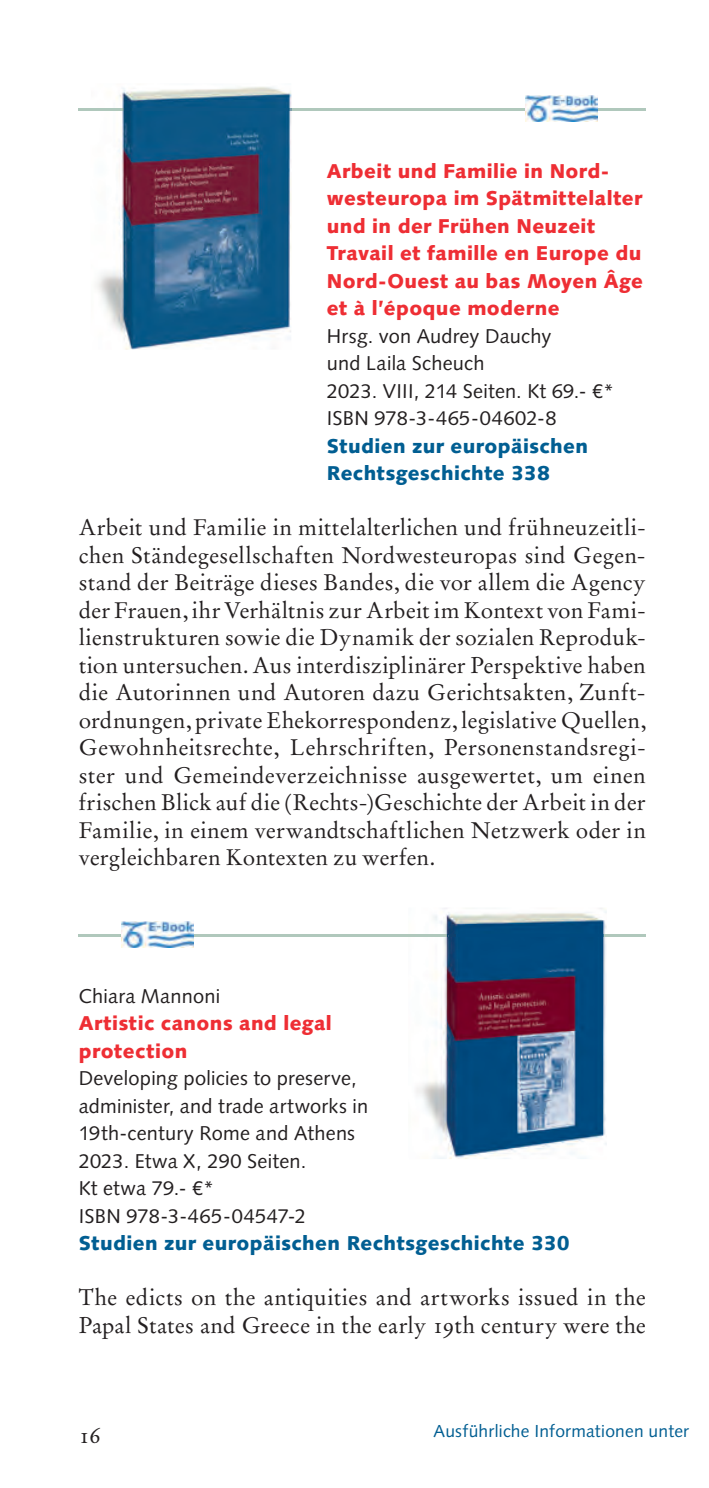
<style>
.page{position:relative;width:709px;height:1488px;background:#fff}
.page>*{position:absolute;margin:0;border:0;box-sizing:border-box;transform-origin:0 0}
.t1{font:22.5px/27.5px "BKA Stempel Garamond";letter-spacing:.01em;color:#231f20;text-align:justify}
.t2{font:20px/27.5px "Syntax";letter-spacing:.01em;color:#231f20}
.t3{font:900 20px/27.5px "Syntax";letter-spacing:.02em;color:#ee2e34}
.t4{font:900 20px/27.5px "Syntax";letter-spacing:.02em;color:#015e92}
.t5{font:17.25px "Syntax";letter-spacing:.015em;color:#015e92}
</style>
<div class="page">
<hr style="left:79px;top:108px;width:567px;height:2px;background:#b0c8bc">
<img style="left:525px;top:95px;width:73px;height:27px">
<hr style="left:79px;top:934px;width:567px;height:2px;background:#b0c8bc">
<img style="left:121px;top:921px;width:73px;height:26px">
<img style="left:408px;top:908px;width:199px;height:251px">
<img style="left:408px;top:934px;width:199px;height:2px">
<img style="left:91px;top:87px;width:200px;height:262px">
<img style="left:91px;top:108px;width:200px;height:2px">
<p class="t3" style="left:327px;top:159px;width:318px">Arbeit und Familie in Nord&shy;westeuropa im Spätmittel alter und in der Frühen Neuzeit<br>Travail et famille en Europe du<br>Nord-Ouest au bas Moyen Âge et à l’époque moderne</p>
<p class="t2" style="left:327px;top:324px;width:289px">Hrsg. von Audrey Dauchy<br>und Laila Scheuch<br>2023. VIII, 214 Seiten. Kt 69.- €*<br>ISBN 978-3-465-04602-8</p>
<p class="t4" style="left:327px;top:434px;width:263px">Studien zur europäischen<br>Rechtsgeschichte 338</p>
<p class="t1" style="left:79px;top:515px;width:569px">Arbeit und Familie in mittelalterlichen und frühneuzeitli&shy;chen Ständegesellschaften Nordwesteuropas sind Gegen&shy;stand der Beiträge dieses Bandes, die vor allem die Agency der Frauen, ihr Verhältnis zur Arbeit im Kontext von Fami&shy;lienstrukturen sowie die Dynamik der sozialen Reproduk&shy;tion untersuchen. Aus interdisziplinärer Perspektive haben die Autorinnen und Autoren dazu Gerichtsakten, Zunft&shy;ordnungen, private Ehekorrespondenz, legislative Quellen, Gewohnheitsrechte, Lehrschriften, Personenstandsregi&shy;ster und Gemeindeverzeichnisse ausgewertet, um einen frischen Blick auf die (Rechts-)Geschichte der Arbeit in der Familie, in einem verwandtschaftlichen Netzwerk oder in vergleichbaren Kontexten zu werfen.</p>
<p class="t2" style="left:79px;top:984px;width:143px">Chiara Mannoni</p>
<p class="t3" style="left:79px;top:1011px;width:255px">Artistic canons and legal protection</p>
<p class="t2" style="left:79px;top:1066px;width:291px">Developing policies to preserve, administer, and trade artworks in<br>19th-century Rome and Athens<br>2023. Etwa X, 290 Seiten.<br>Kt etwa 79.- €*<br>ISBN 978-3-465-04547-2</p>
<p class="t4" style="left:79px;top:1231px;width:492px">Studien zur europäischen Rechtsgeschichte 330</p>
<p class="t1" style="left:79px;top:1285px;width:569px">The edicts on the antiquities and artworks issued in the<br>Papal States and Greece in the early 19th century were the</p>
<p class="t1" style="left:79px;top:1423px;width:23px">16</p>
<p class="t5" style="left:433px;top:1424px;width:257px">Ausführliche Informationen unter</p>
</div>
